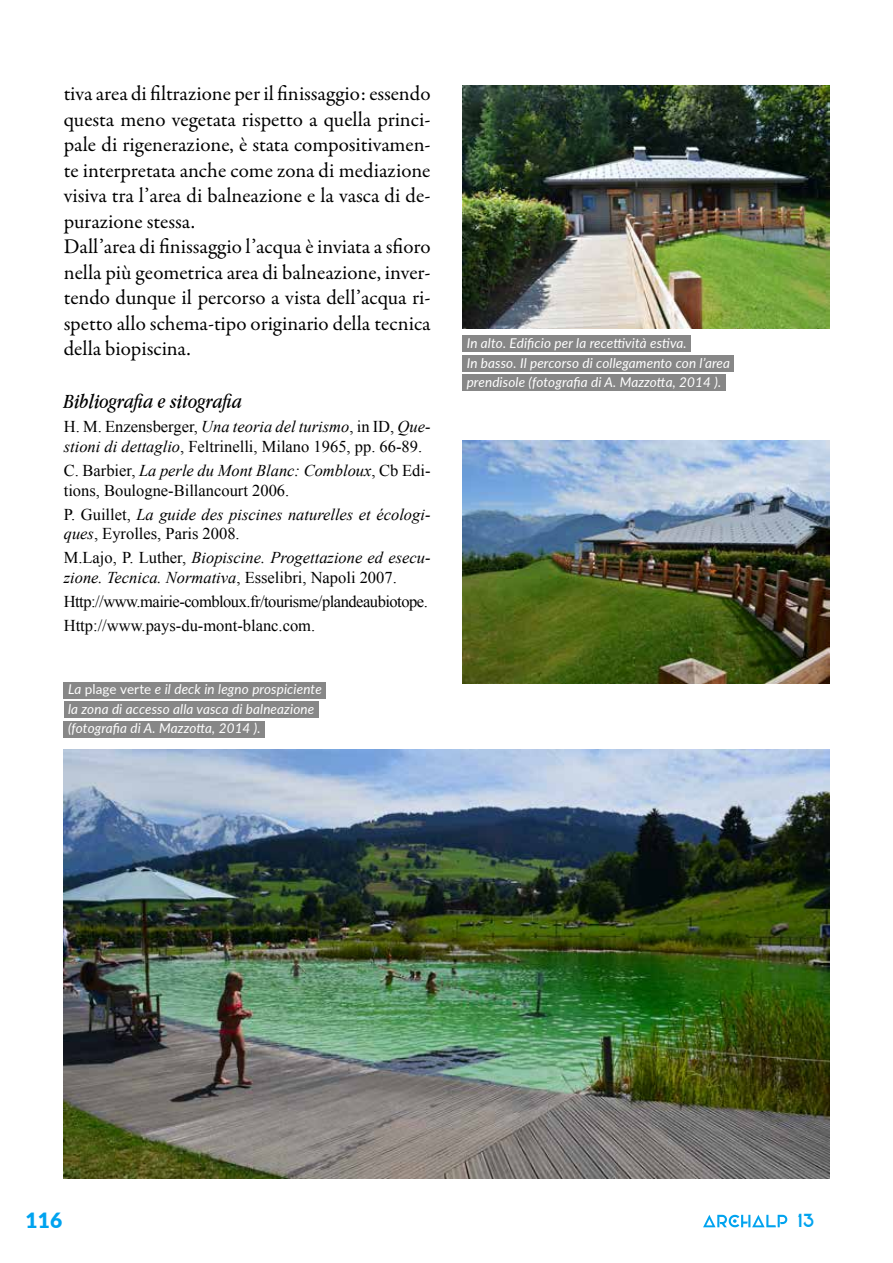
<style>
.page{position:relative;width:893px;height:1263px;background:#fff}
.page>*{position:absolute;margin:0;border:0;box-sizing:border-box;transform-origin:0 0}
.t1{font:21px/25.5px "Garamond Premr Pro";color:#000}
.t2{font:italic 21px "Apple Garamond";color:#000}
.t3{font:900 21px "Lato";color:#00a3ef}
.t4{font:18px "Elianto";color:#00a3ef}
.t5{font:16.5px/19.8px "Times New Roman";color:#000}
.t6{font:italic 16.5px/19.8px "Times New Roman";color:#000}
.t7{font:16.5px/24px "Times New Roman";letter-spacing:-.03em;color:#000}
.t8{font:italic 13.5px/19.5px "Lato";letter-spacing:.01em;color:#fff}
.s1{font-style:italic}
.s2{font-style:normal}
</style>
<div class="page">
<svg style="left:703px;top:1215px;width:84px;height:12px"></svg>
<img style="left:64px;top:750px;width:765px;height:428px">
<img style="left:462px;top:85px;width:367px;height:243px">
<img style="left:462px;top:440px;width:367px;height:243px">
<div style="left:462px;top:336px;width:229px;height:16px;background:#878787"></div>
<div style="left:462px;top:355px;width:272px;height:16px;background:#878787"></div>
<div style="left:462px;top:375px;width:263px;height:16px;background:#878787"></div>
<div style="left:64px;top:682px;width:262px;height:16px;background:#878787"></div>
<div style="left:64px;top:702px;width:255px;height:16px;background:#878787"></div>
<div style="left:64px;top:721px;width:201px;height:16px;background:#878787"></div>
<p class="t1" style="left:64px;top:81px;width:368px">tiva area di filtrazione per il finissaggio: essendo questa meno vegetata rispetto a quella princi&shy;pale di rigenerazione, è stata compositivamen&shy;te interpretata anche come zona di mediazione visiva tra l’area di balneazione e la vasca di de&shy;purazione stessa.<br>Dall’area di finissaggio l’acqua è inviata a sfioro nella più geometrica area di balneazione, inver&shy;tendo dunque il percorso a vista dell’acqua ri&shy;spetto allo schema-tipo originario della tecnica della biopiscina.</p>
<p class="t2" style="left:64px;top:389px;width:180px">Bibliografia e sitografia</p>
<p class="t5" style="left:64px;top:416px;width:368px">H. M. Enzensberger, <span class="s1">Una teoria del turismo</span>, in ID, <span class="s1">Que&shy;stioni di dettaglio</span>, Feltrinelli, Milano 1965, pp. 66-89.</p>
<p class="t5" style="left:64px;top:460px;width:368px">C. Barbier, <span class="s1">La perle du Mont Blanc: Combloux</span>, Cb Edi&shy;tions, Boulogne-Billancourt 2006.</p>
<p class="t6" style="left:64px;top:504px;width:368px"><span class="s2">P. Guillet,</span> La guide des piscines naturelles et écologi&shy;ques<span class="s2">, Eyrolles, Paris 2008.</span></p>
<p class="t6" style="left:64px;top:548px;width:368px"><span class="s2">M.Lajo, P. Luther,</span> Biopiscine. Progettazione ed esecu&shy;zione. Tecnica. Normativa<span class="s2">, Esselibri, Napoli 2007.</span></p>
<p class="t7" style="left:64px;top:589px;width:366px">Http://www.mairie-combloux.fr/tourisme/plandeaubiotope.<br>Http://www.pays-du-mont-blanc.com.</p>
<p class="t8" style="left:68px;top:679px;width:255px">La <span class="s2">plage verte</span> e il deck in legno prospiciente la zona di accesso alla vasca di balneazione (fotografia di A. Mazzotta, 2014 ).</p>
<p class="t8" style="left:467px;top:333px;width:265px">In alto. Edificio per la recettività estiva.<br>In basso. Il percorso di collegamento con l’area prendisole (fotografia di A. Mazzotta, 2014 ).</p>
<p class="t3" style="left:26px;top:1204px;width:38px">116</p>
<p class="t4" style="left:798px;top:1210px;width:18px">13</p>
</div>
